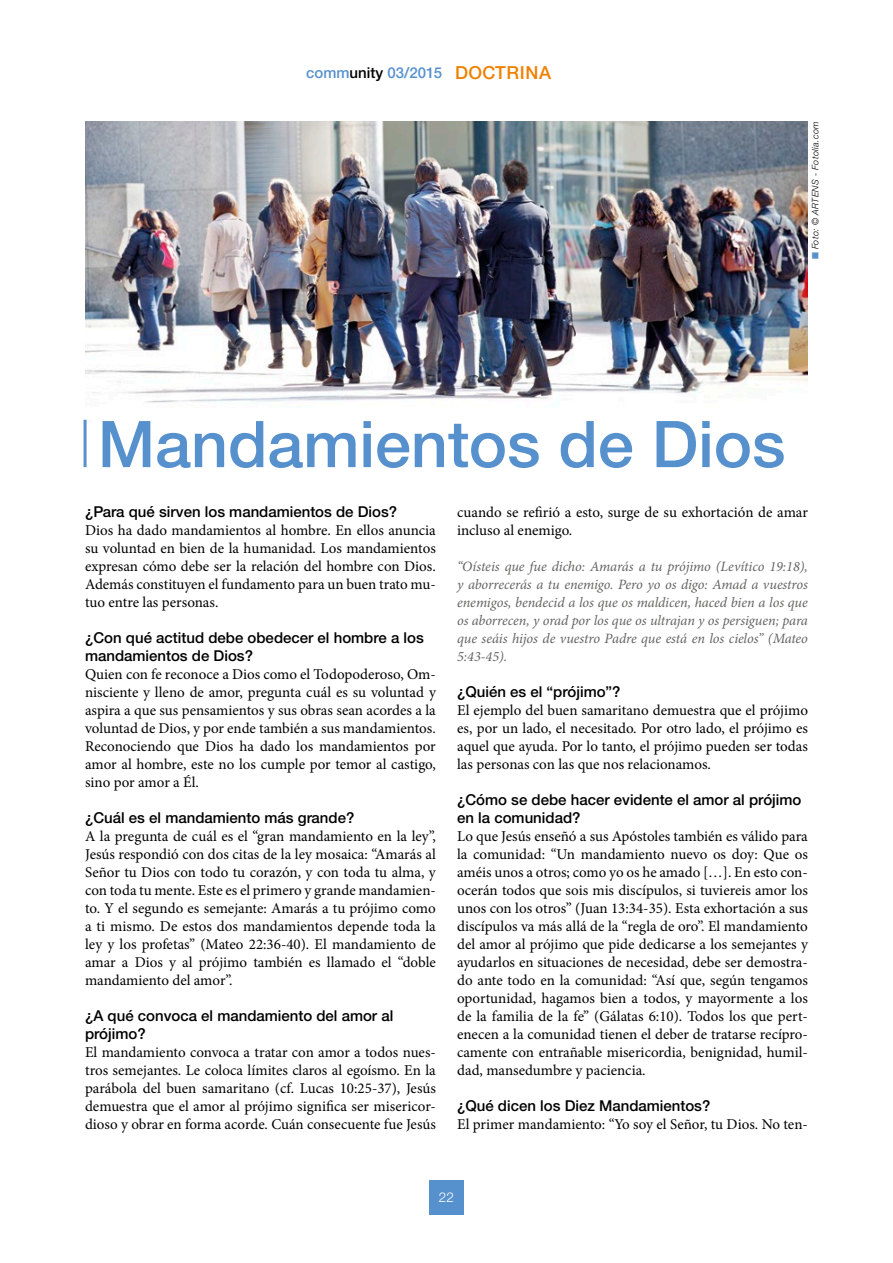
<style>
.page{position:relative;width:893px;height:1263px;background:#fff}
.page>*{position:absolute;margin:0;border:0;box-sizing:border-box;transform-origin:0 0}
.t1{font:500 64.5px "Helvetica Neue LTW1 G";color:#5691cd}
.t2{font:15px/18px "Minion Pro";color:#000;text-align:justify}
.t3{font:500 15px/18px "Helvetica Neue LTW1 G";color:#000}
.t4{font:500 15px "Helvetica Neue LTW1 G";color:#5691cd}
.t5{font:italic 14.25px/18px "Minion Pro";letter-spacing:-.005em;color:#636362;text-align:justify}
.t6{font:300 13.5px "Helvetica Neue LTW1 G";color:#fff}
.t7{font:italic 300 9px "Helvetica Neue LTW1 G";letter-spacing:.04em;color:#000}
.s1{color:#000}
.s2{font-size:18px;color:#ef8100}
.s3{color:#5691cd}
</style>
<div class="page">
<div style="left:429px;top:1180px;width:34px;height:34px;background:#5691cd"></div>
<img style="left:85px;top:121px;width:723px;height:299px">
<hr style="left:84px;top:420px;width:3px;height:47px;background:#5691cd">
<p class="t4" style="left:306px;top:63px;width:246px">comm<span class="s1">unity</span> 03/2015 <span class="s2">DOCTRINA</span></p>
<p class="t7" style="left:810px;top:259px;width:140px;rotate:-90deg"><span class="s3">■</span> Foto: © ARTENS - Fotolia.com</p>
<h1 class="t1" style="left:98px;top:405px;width:689px">Mandamientos de Dios</h1>
<p class="t3" style="left:85px;top:503px;width:314px">¿Para qué sirven los mandamientos de Dios?</p>
<p class="t2" style="left:85px;top:521px;width:352px">Dios ha dado mandamientos al hombre. En ellos anuncia su voluntad en bien de la humanidad. Los mandamientos expresan cómo debe ser la relación del hombre con Dios.<br>Además constituyen el fundamento para un buen trato mu&shy;tuo entre las personas.</p>
<p class="t3" style="left:85px;top:629px;width:340px">¿Con qué actitud debe obedecer el hombre a los mandamientos de Dios?</p>
<p class="t2" style="left:85px;top:665px;width:352px">Quien con fe reconoce a Dios como el Todopoderoso, Om&shy;nisciente y lleno de amor, pregunta cuál es su voluntad y aspira a que sus pensamientos y sus obras sean acordes a la voluntad de Dios, y por ende también a sus mandamientos.<br>Reconociendo que Dios ha dado los mandamientos por amor al hombre, este no los cumple por temor al castigo, sino por amor a Él.</p>
<p class="t3" style="left:85px;top:809px;width:271px">¿Cuál es el mandamiento más grande?</p>
<p class="t2" style="left:85px;top:827px;width:352px">A la pregunta de cuál es el “gran mandamiento en la ley”, Jesús respondió con dos citas de la ley mosaica: “Amarás al Señor tu Dios con todo tu corazón, y con toda tu alma, y con toda tu mente. Este es el primero y grande mandamien&shy;to. Y el segundo es semejante: Amarás a tu prójimo como a ti mismo. De estos dos mandamientos depende toda la ley y los profetas” (Mateo 22:36-40). El mandamiento de amar a Dios y al prójimo también es llamado el “doble mandamiento del amor”.</p>
<p class="t3" style="left:85px;top:1007px;width:310px">¿A qué convoca el mandamiento del amor al prójimo?</p>
<p class="t2" style="left:85px;top:1043px;width:352px">El mandamiento convoca a tratar con amor a todos nues&shy;tros semejantes. Le coloca límites claros al egoísmo. En la parábola del buen samaritano (cf. Lucas 10:25-37), Jesús demuestra que el amor al prójimo significa ser misericor&shy;dioso y obrar en forma acorde. Cuán consecuente fue Jesús</p>
<p class="t2" style="left:457px;top:503px;width:352px">cuando se refirió a esto, surge de su exhortación de amar incluso al enemigo.</p>
<p class="t5" style="left:457px;top:557px;width:352px">“Oísteis que fue dicho: Amarás a tu prójimo (Levítico 19:18), y aborrecerás a tu enemigo. Pero yo os digo: Amad a vuestros enemigos, bendecid a los que os maldicen, haced bien a los que os aborrecen, y orad por los que os ultrajan y os persiguen; para que seáis hijos de vuestro Padre que está en los cielos” (Mateo 5:43-45).</p>
<p class="t3" style="left:457px;top:683px;width:165px">¿Quién es el “prójimo”?</p>
<p class="t2" style="left:457px;top:701px;width:352px">El ejemplo del buen samaritano demuestra que el prójimo es, por un lado, el necesitado. Por otro lado, el prójimo es aquel que ayuda. Por lo tanto, el prójimo pueden ser todas las personas con las que nos relacionamos.</p>
<p class="t3" style="left:457px;top:791px;width:346px">¿Cómo se debe hacer evidente el amor al prójimo en la comunidad?</p>
<p class="t2" style="left:457px;top:827px;width:352px">Lo que Jesús enseñó a sus Apóstoles también es válido para la comunidad: “Un mandamiento nuevo os doy: Que os améis unos a otros; como yo os he amado […]. En esto con&shy;ocerán todos que sois mis discípulos, si tuviereis amor los unos con los otros” (Juan 13:34-35). Esta exhortación a sus discípulos va más allá de la “regla de oro”. El mandamiento del amor al prójimo que pide dedicarse a los semejantes y ayudarlos en situaciones de necesidad, debe ser demostra&shy;do ante todo en la comunidad: “Así que, según tengamos oportunidad, hagamos bien a todos, y mayormente a los de la familia de la fe” (Gálatas 6:10). Todos los que pert&shy;enecen a la comunidad tienen el deber de tratarse recípro&shy;camente con entrañable misericordia, benignidad, humil&shy;dad, mansedumbre y paciencia.</p>
<p class="t3" style="left:457px;top:1097px;width:255px">¿Qué dicen los Diez Mandamientos?</p>
<p class="t2" style="left:457px;top:1115px;width:352px">El primer mandamiento: “Yo soy el Señor, tu Dios. No ten-</p>
<p class="t6" style="left:439px;top:1189px;width:17px">22</p>
</div>
